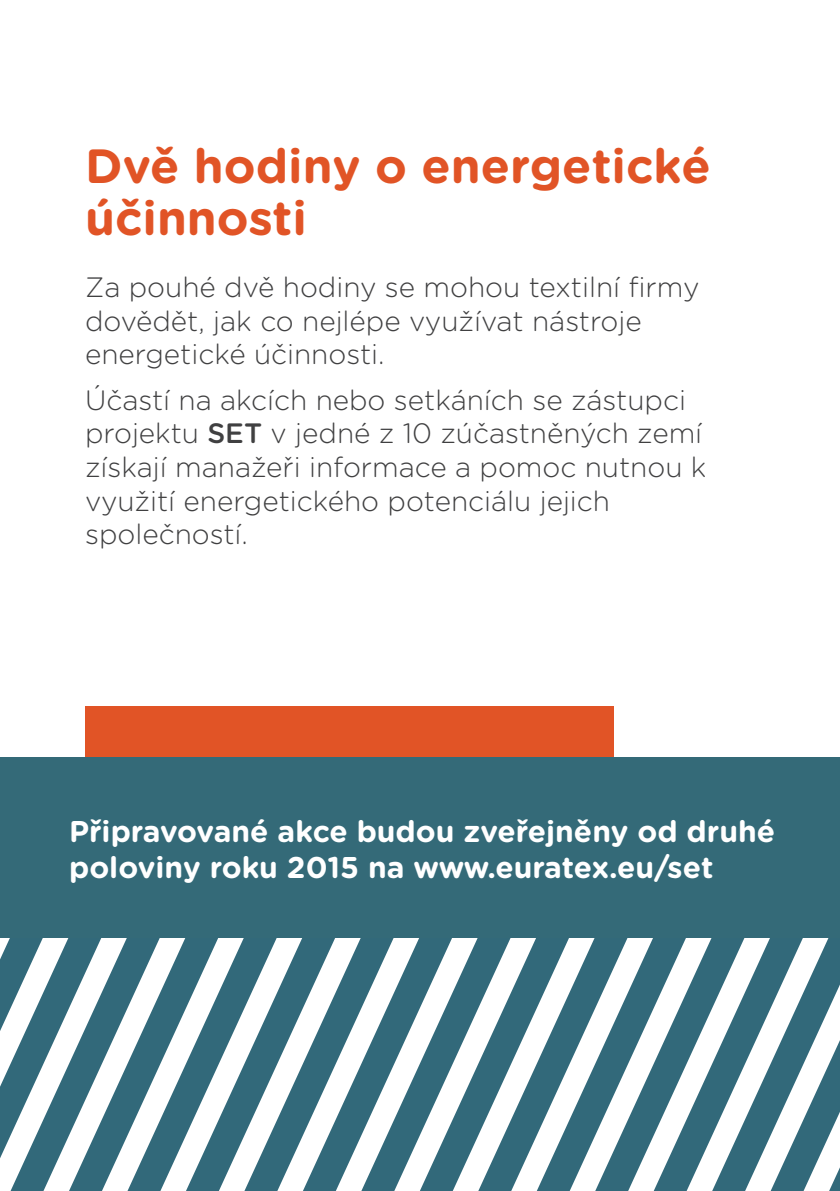
<style>
.page{position:relative;width:840px;height:1191px;background:#fff}
.page>*{position:absolute;margin:0;border:0;box-sizing:border-box;transform-origin:0 0}
.t1{font:700 48px/52px "Gotham Rounded";color:#e15426}
.t2{font:700 30px/36px "Gotham Rounded";color:#fff}
.t3{font:300 28px/33.6px "Gotham Rounded";color:#404041}
.s1{font-weight:500}
</style>
<div class="page">
<svg style="left:0;top:938px;width:14px;height:253px"></svg>
<svg style="left:14px;top:938px;width:56px;height:253px"></svg>
<svg style="left:70px;top:938px;width:56px;height:253px"></svg>
<svg style="left:126px;top:938px;width:55px;height:253px"></svg>
<svg style="left:181px;top:938px;width:56px;height:253px"></svg>
<svg style="left:237px;top:938px;width:56px;height:253px"></svg>
<svg style="left:293px;top:938px;width:56px;height:253px"></svg>
<svg style="left:349px;top:938px;width:56px;height:253px"></svg>
<svg style="left:405px;top:938px;width:55px;height:253px"></svg>
<svg style="left:460px;top:938px;width:56px;height:253px"></svg>
<svg style="left:516px;top:938px;width:56px;height:253px"></svg>
<svg style="left:572px;top:938px;width:56px;height:253px"></svg>
<svg style="left:628px;top:938px;width:55px;height:253px"></svg>
<svg style="left:683px;top:938px;width:56px;height:253px"></svg>
<svg style="left:739px;top:938px;width:100px;height:253px"></svg>
<div style="left:85px;top:707px;width:528px;height:52px;background:#e15426"></div>
<div style="left:0;top:758px;width:839px;height:180px;background:#346a78"></div>
<h1 class="t1" style="left:85px;top:138px;width:627px">Dvě hodiny o energetické účinnosti</h1>
<p class="t3" style="left:85px;top:269px;width:615px">Za pouhé dvě hodiny se mohou textilní firmy dovědět, jak co nejlépe využívat nástroje energetické účinnosti.</p>
<p class="t3" style="left:85px;top:382px;width:622px">Účastí na akcích nebo setkáních se zástupci projektu <span class="s1">SET</span> v jedné z 10 zúčastněných zemí získají manažeři informace a pomoc nutnou k využití energetického potenciálu jejich společností.</p>
<p class="t2" style="left:69px;top:811px;width:707px">Připravované akce budou zveřejněny od druhé poloviny roku 2015 na www.euratex.eu/set</p>
</div>
